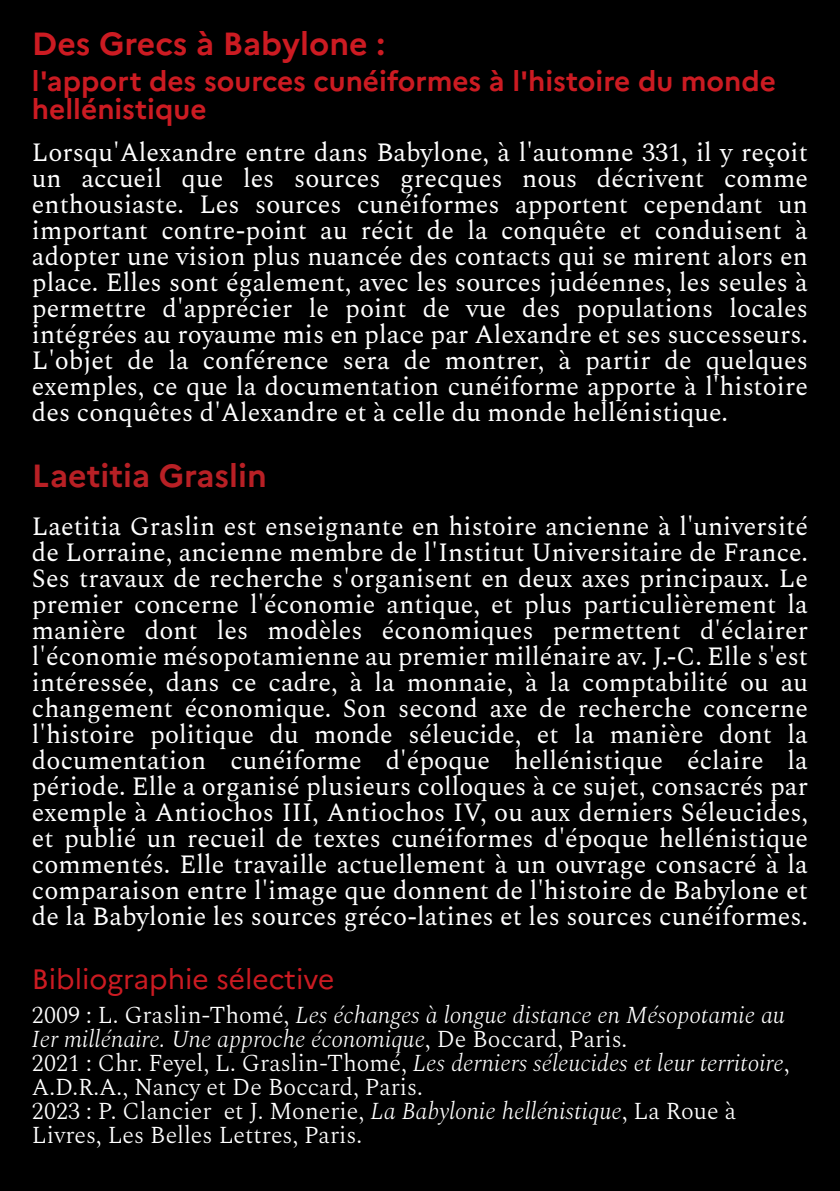
<style>
.page{position:relative;width:840px;height:1191px;background:#fff}
.page>*{position:absolute;margin:0;border:0;box-sizing:border-box;transform-origin:0 0}
.t1{font:700 32px "Marianne";color:#cc1b22}
.t2{font:700 32px "Marianne";color:#b82025}
.t3{font:700 28px/28px "Marianne";color:#cc1b22}
.t4{font:28px "Marianne";color:#cc1b22}
.t5{font:26px/26px "Spectral";color:#fff;text-align:justify}
.t6{font:300 24px/24px "Spectral";color:#fff}
.s1{font-style:italic}
</style>
<div class="page">
<div style="left:0;top:0;width:839px;height:1191px;background:#000"></div>
<p class="t1" style="left:32px;top:31px;width:354px">Des Grecs à Babylone :</p>
<p class="t3" style="left:32px;top:70px;width:745px">l'apport des sources cunéiformes à l'histoire du monde hellénistique</p>
<p class="t5" style="left:32px;top:140px;width:777px">Lorsqu'Alexandre entre dans Babylone, à l'automne 331, il y reçoit un accueil que les sources grecques nous décrivent comme enthousiaste. Les sources cunéiformes apportent cependant un important contre-point au récit de la conquête et conduisent à adopter une vision plus nuancée des contacts qui se mirent alors en place. Elles sont également, avec les sources judéennes, les seules à permettre d'apprécier le point de vue des populations locales intégrées au royaume mis en place par Alexandre et ses successeurs.<br>L'objet de la conférence sera de montrer, à partir de quelques exemples, ce que la documentation cunéiforme apporte à l'histoire des conquêtes d'Alexandre et à celle du monde hellénistique.</p>
<p class="t2" style="left:32px;top:463px;width:236px">Laetitia Graslin</p>
<p class="t5" style="left:32px;top:514px;width:777px">Laetitia Graslin est enseignante en histoire ancienne à l'université de Lorraine, ancienne membre de l'Institut Universitaire de France.<br>Ses travaux de recherche s'organisent en deux axes principaux. Le premier concerne l'économie antique, et plus particulièrement la manière dont les modèles économiques permettent d'éclairer l'économie mésopotamienne au premier millénaire av. J.-C. Elle s'est intéressée, dans ce cadre, à la monnaie, à la comptabilité ou au changement économique. Son second axe de recherche concerne l'histoire politique du monde séleucide, et la manière dont la documentation cunéiforme d'époque hellénistique éclaire la période. Elle a organisé plusieurs colloques à ce sujet, consacrés par exemple à Antiochos III, Antiochos IV, ou aux derniers Séleucides, et publié un recueil de textes cunéiformes d'époque hellénistique commentés. Elle travaille actuellement à un ouvrage consacré à la comparaison entre l'image que donnent de l'histoire de Babylone et de la Babylonie les sources gréco-latines et les sources cunéiformes.</p>
<p class="t4" style="left:32px;top:968px;width:304px">Bibliographie sélective</p>
<p class="t6" style="left:32px;top:1003px;width:758px">2009 : L. Graslin-Thomé, <span class="s1">Les échanges à longue distance en Mésopotamie au Ier millénaire. Une approche économique</span>, De Boccard, Paris.<br>2021 : Chr. Feyel, L. Graslin-Thomé, <span class="s1">Les derniers séleucides et leur territoire</span>, A.D.R.A., Nancy et De Boccard, Paris.<br>2023 : P. Clancier et J. Monerie, <span class="s1">La Babylonie hellénistique</span>, La Roue à Livres, Les Belles Lettres, Paris.</p>
</div>
